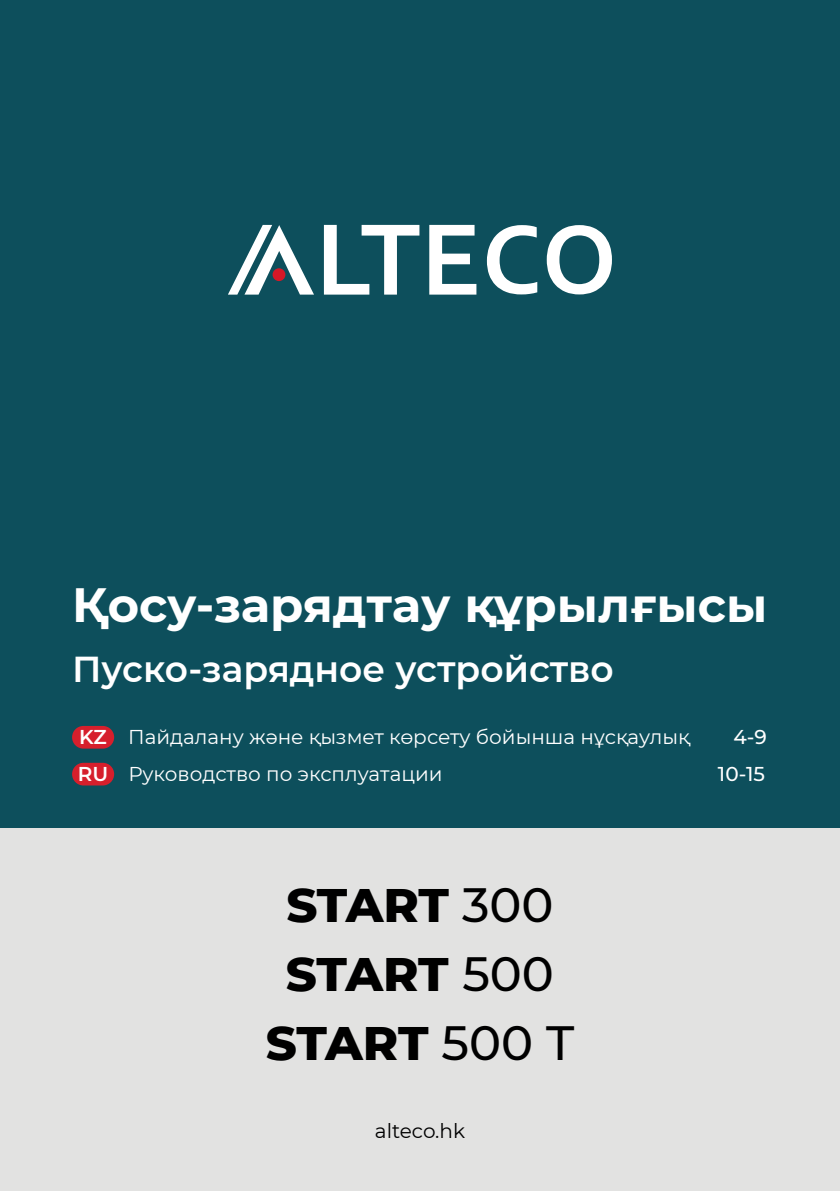
<style>
.page{position:relative;width:840px;height:1191px;background:#fff}
.page>*{position:absolute;margin:0;border:0;box-sizing:border-box;transform-origin:0 0}
.t1{font:800 48px/69px "Montserrat";letter-spacing:-.01em;color:#000;text-align:center}
.t2{font:700 48px "Montserrat";color:#fff}
.t3{font:600 36px "Montserrat";color:#fff}
.t4{font:20px "Montserrat";color:#fff}
.t5{font:20px "Montserrat";color:#000}
.t6{font:500 20px "Montserrat";color:#fff}
.s1{font-weight:600}
.s2{font-weight:500}
</style>
<div class="page">
<div style="left:0;top:0;width:839px;height:828px;background:#0d4f5c"></div>
<div style="left:0;top:828px;width:839px;height:363px;background:#e2e2e1"></div>
<svg style="left:228px;top:225px;width:383px;height:69px"></svg>
<div style="left:272px;top:268px;width:13px;height:13px;background:#d61827;border-radius:50%"></div>
<div style="left:72px;top:763px;width:42px;height:22px;background:#d61f2c;border-radius:11px"></div>
<div style="left:72px;top:726px;width:42px;height:22px;background:#d61f2c;border-radius:11px"></div>
<h1 class="t2" style="left:72px;top:570px;width:696px">Қосу-зарядтау құрылғысы</h1>
<h2 class="t3" style="left:72px;top:644px;width:543px">Пуско-зарядное устройство</h2>
<p class="t4" style="left:79px;top:723px;width:612px"><span class="s1">KZ</span> Пайдалану және қызмет көрсету бойынша нұсқаулық</p>
<p class="t6" style="left:733px;top:723px;width:35px">4-9</p>
<p class="t4" style="left:78px;top:760px;width:366px"><span class="s1">RU</span> Руководство по эксплуатации</p>
<p class="t6" style="left:717px;top:760px;width:49px">10-15</p>
<h1 class="t1" style="left:265px;top:867px;width:310px">START <span class="s2">300<br></span>START <span class="s2">500<br></span>START <span class="s2">500 T</span></h1>
<p class="t5" style="left:374px;top:1117px;width:92px">alteco.hk</p>
</div>
